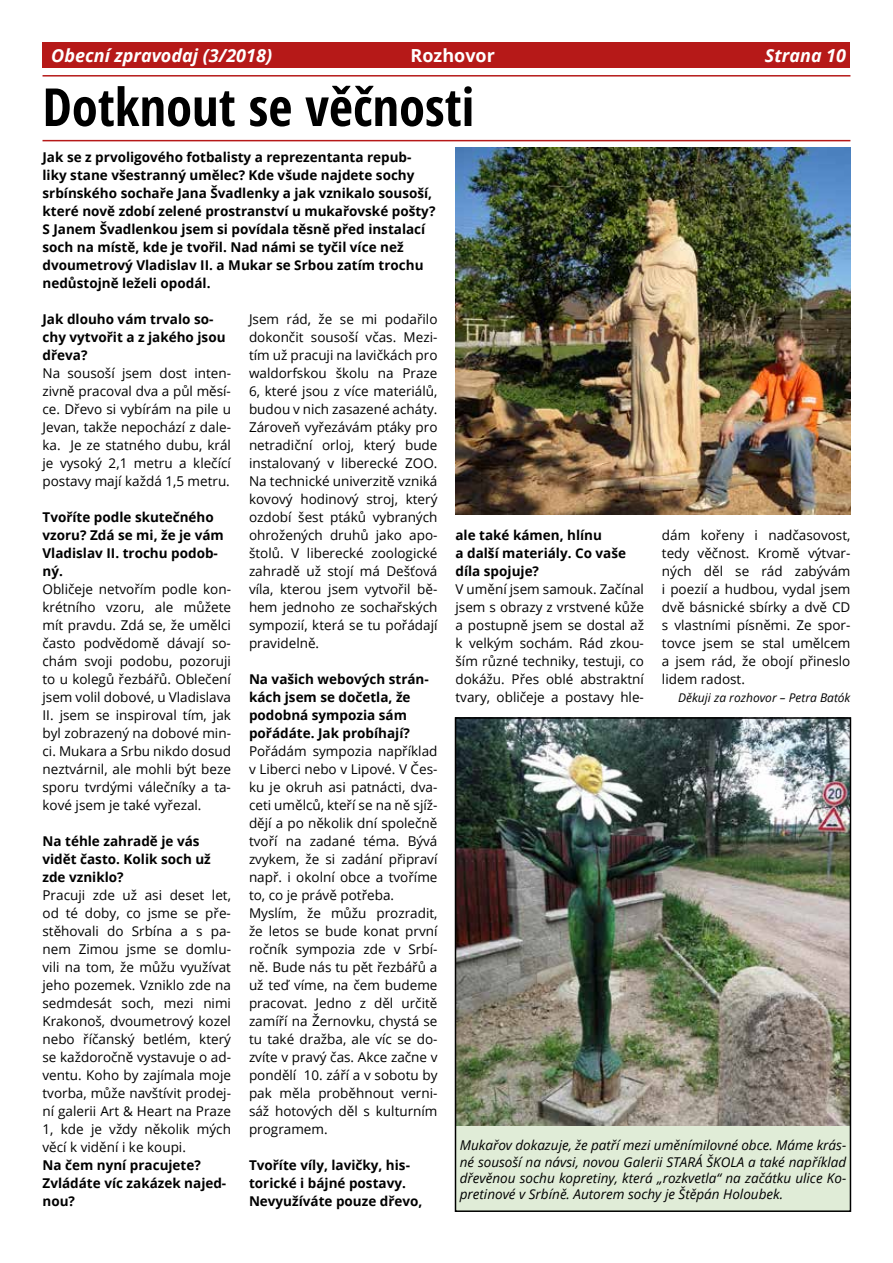
<style>
.page{position:relative;width:893px;height:1263px;background:#fff}
.page>*{position:absolute;margin:0;border:0;box-sizing:border-box;transform-origin:0 0}
.t1{font:700 52.5px "Open Sans Condensed";color:#000}
.t2{font:italic 700 18px "Open Sans";color:#fff}
.t3{font:700 18px "Open Sans";color:#fff}
.t4{font:13.5px/18px "Open Sans";color:#000;text-align:justify}
.t5{font:700 13.5px/18px "Open Sans";color:#000}
.t6{font:italic 13.5px/16.2px "Open Sans";color:#000;text-align:justify}
.t7{font:italic 12px "Open Sans";color:#000}
</style>
<div class="page">
<div style="left:43px;top:43px;width:807px;height:25px;background:#b61918"></div>
<hr style="left:43px;top:75px;width:807px;height:2px;background:#b61918">
<hr style="left:43px;top:140px;width:807px;height:1px;background:#b61918">
<img style="left:455px;top:147px;width:395px;height:367px">
<img style="left:458px;top:720px;width:390px;height:405px">
<div style="left:455px;top:1127px;width:395px;height:85px;background:#e0ecd7"></div>
<div style="left:455px;top:717px;width:396px;height:495px;border:2px solid #000"></div>
<h2 class="t2" style="left:51px;top:43px;width:222px">Obecní zpravodaj (3/2018)</h2>
<h2 class="t3" style="left:411px;top:43px;width:86px">Rozhovor</h2>
<h2 class="t2" style="left:765px;top:43px;width:83px">Strana 10</h2>
<h1 class="t1" style="left:43px;top:70px;width:433px">Dotknout se věčnosti</h1>
<p class="t5" style="left:43px;top:148px;width:394px">Jak se z prvoligového fotbalisty a reprezentanta repub&shy;liky stane všestranný umělec? Kde všude najdete sochy srbínského sochaře Jana Švadlenky a jak vznikalo sousoší, které nově zdobí zelené prostranství u mukařovské pošty?<br>S Janem Švadlenkou jsem si povídala těsně před instalací soch na místě, kde je tvořil. Nad námi se tyčil více než dvoumetrový Vladislav II. a Mukar se Srbou zatím trochu nedůstojně leželi opodál.</p>
<p class="t5" style="left:43px;top:310px;width:185px">Jak dlouho vám trvalo so&shy;chy vytvořit a z jakého jsou dřeva?</p>
<p class="t4" style="left:43px;top:364px;width:190px">Na sousoší jsem dost inten&shy;zivně pracoval dva a půl měsí&shy;ce. Dřevo si vybírám na pile u Jevan, takže nepochází z dale&shy;ka. Je ze statného dubu, král je vysoký 2,1 metru a klečící postavy mají každá 1,5 metru.</p>
<p class="t5" style="left:43px;top:508px;width:183px">Tvoříte podle skutečného vzoru? Zdá se mi, že je vám<br>Vladislav II. trochu podob&shy;ný.</p>
<p class="t4" style="left:43px;top:580px;width:190px">Obličeje netvořím podle kon&shy;krétního vzoru, ale můžete mít pravdu. Zdá se, že umělci často podvědomě dávají so&shy;chám svoji podobu, pozoruji to u kolegů řezbářů. Oblečení jsem volil dobové, u Vladislava II. jsem se inspiroval tím, jak byl zobrazený na dobové min&shy;ci. Mukara a Srbu nikdo dosud neztvárnil, ale mohli být beze sporu tvrdými válečníky a ta&shy;kové jsem je také vyřezal.</p>
<p class="t5" style="left:43px;top:832px;width:170px">Na téhle zahradě je vás vidět často. Kolik soch už zde vzniklo?</p>
<p class="t4" style="left:43px;top:886px;width:190px">Pracuji zde už asi deset let, od té doby, co jsme se pře&shy;stěhovali do Srbína a s pa&shy;nem Zimou jsme se domlu&shy;vili na tom, že můžu využívat jeho pozemek. Vzniklo zde na sedmdesát soch, mezi nimi Krakonoš, dvoumetrový kozel nebo říčanský betlém, který se každoročně vystavuje o ad&shy;ventu. Koho by zajímala moje tvorba, může navštívit prodej&shy;ní galerii Art &amp; Heart na Praze 1, kde je vždy několik mých věcí k vidění i ke koupi.</p>
<p class="t5" style="left:43px;top:1156px;width:185px">Na čem nyní pracujete?<br>Zvládáte víc zakázek najed&shy;nou?</p>
<p class="t4" style="left:249px;top:310px;width:190px">Jsem rád, že se mi podařilo dokončit sousoší včas. Mezi&shy;tím už pracuji na lavičkách pro waldorfskou školu na Praze 6, které jsou z více materiálů, budou v nich zasazené acháty.<br>Zároveň vyřezávám ptáky pro netradiční orloj, který bude instalovaný v liberecké ZOO.<br>Na technické univerzitě vzniká kovový hodinový stroj, který ozdobí šest ptáků vybraných ohrožených druhů jako apo&shy;štolů. V liberecké zoologické zahradě už stojí má Dešťová víla, kterou jsem vytvořil bě&shy;hem jednoho ze sochařských sympozií, která se tu pořádají pravidelně.</p>
<p class="t5" style="left:249px;top:670px;width:181px">Na vašich webových strán&shy;kách jsem se dočetla, že podobná sympozia sám pořádáte. Jak probíhají?</p>
<p class="t4" style="left:249px;top:742px;width:190px;text-align:left">Pořádám sympozia například v Liberci nebo v Lipové. V Čes&shy;ku je okruh asi patnácti, dva&shy;ceti umělců, kteří se na ně sjíž&shy;dějí a po několik dní společně tvoří na zadané téma. Bývá zvykem, že si zadání připraví např. i okolní obce a tvoříme to, co je právě potřeba.<br>Myslím, že můžu prozradit, že letos se bude konat první ročník sympozia zde v Srbí&shy;ně. Bude nás tu pět řezbářů a už teď víme, na čem budeme pracovat. Jedno z děl určitě zamíří na Žernovku, chystá se tu také dražba, ale víc se do&shy;zvíte v pravý čas. Akce začne v pondělí 10. září a v sobotu by pak měla proběhnout verni&shy;sáž hotových děl s kulturním programem.</p>
<p class="t5" style="left:249px;top:1156px;width:175px">Tvoříte víly, lavičky, his&shy;torické i bájné postavy.<br>Nevyužíváte pouze dřevo,</p>
<p class="t5" style="left:455px;top:526px;width:172px">ale také kámen, hlínu<br>a další materiály. Co vaše díla spojuje?</p>
<p class="t4" style="left:455px;top:580px;width:190px">V umění jsem samouk. Začínal jsem s obrazy z vrstvené kůže a postupně jsem se dostal až k velkým sochám. Rád zkou&shy;ším různé techniky, testuji, co dokážu. Přes oblé abstraktní tvary, obličeje a postavy hle-</p>
<p class="t4" style="left:662px;top:526px;width:190px">dám kořeny i nadčasovost, tedy věčnost. Kromě výtvar&shy;ných děl se rád zabývám i poezií a hudbou, vydal jsem dvě básnické sbírky a dvě CD s vlastními písněmi. Ze spor&shy;tovce jsem se stal umělcem a jsem rád, že obojí přineslo lidem radost.</p>
<p class="t7" style="left:678px;top:689px;width:174px">Děkuji za rozhovor – Petra Batók</p>
<p class="t6" style="left:460px;top:1137px;width:388px">Mukařov dokazuje, že patří mezi uměnímilovné obce. Máme krás&shy;né sousoší na návsi, novou Galerii STARÁ ŠKOLA a také například dřevěnou sochu kopretiny, která „rozkvetla“ na začátku ulice Ko&shy;pretinové v Srbíně. Autorem sochy je Štěpán Holoubek.</p>
</div>
